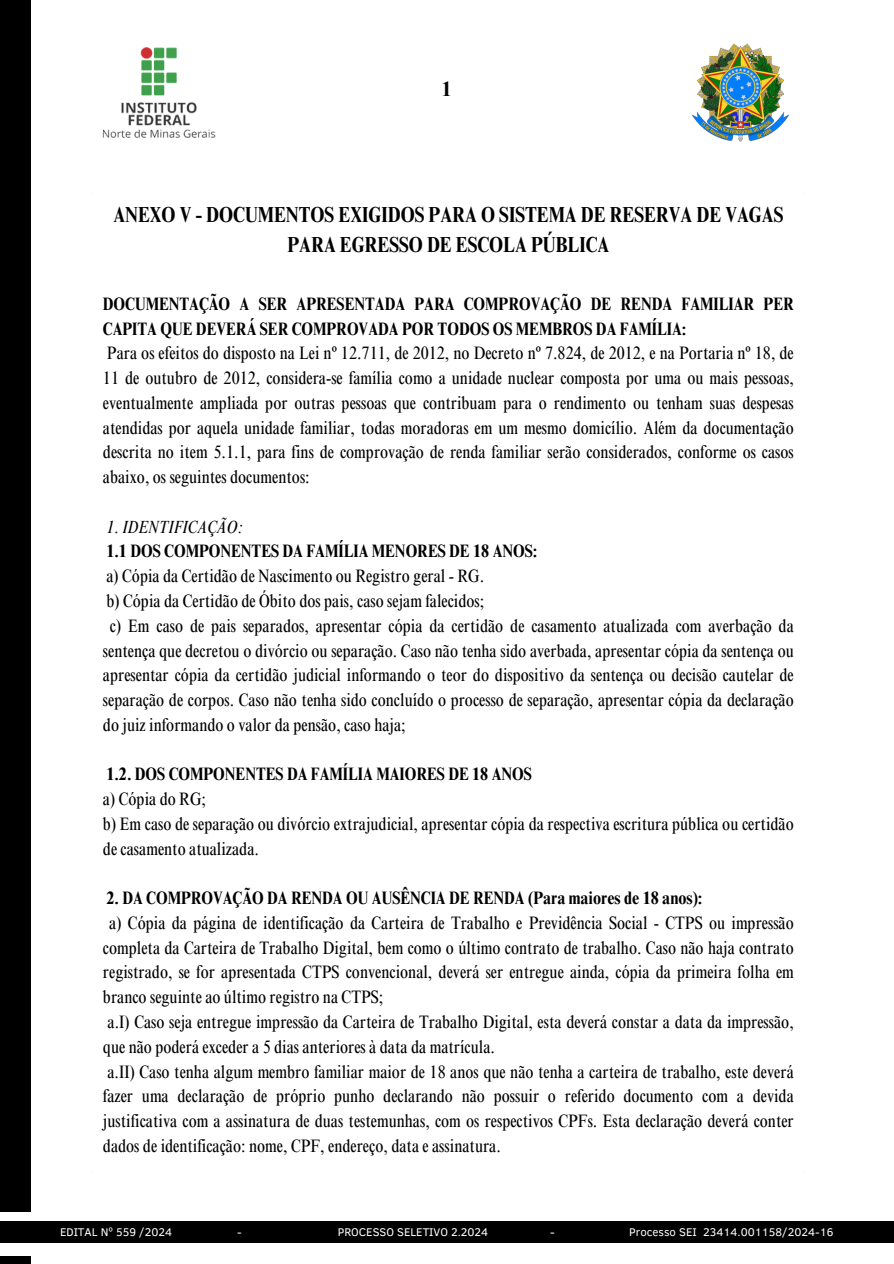
<style>
.page{position:relative;width:894px;height:1264px;background:#fff}
.page>*{position:absolute;margin:0;border:0;box-sizing:border-box;transform-origin:0 0}
.t1{font:700 condensed 21.75px/30.3px "Times NRMT Pro";color:#000;text-align:center}
.t2{font:700 20.85px "Times NRMT Pro";color:#000}
.t3{font:condensed 18px/24.8px "Times NRMT Pro";color:#000;text-align:justify}
.t4{font:700 condensed 18px/24.8px "Times NRMT Pro";color:#000}
.t5{font:italic condensed 18px "Times NRMT Pro";color:#000}
.t6{font:11.4px "Clear Sans";color:#fff}
</style>
<div class="page">
<img style="left:692px;top:43px;width:98px;height:99px">
<div style="left:0;top:0;width:31px;height:1211px;background:#000"></div>
<img style="left:102px;top:47px;width:114px;height:91px">
<div style="left:0;top:1220px;width:893px;height:22px;background:#000"></div>
<div style="left:0;top:1255px;width:31px;height:8px;background:#000"></div>
<p class="t2" style="left:441px;top:81px;width:12px">1</p>
<p class="t1" style="left:113px;top:202px;width:671px">ANEXO V - DOCUMENTOS EXIGIDOS PARA O SISTEMA DE RESERVA DE VAGAS<br>PARA EGRESSO DE ESCOLA PÚBLICA</p>
<p class="t4" style="left:103px;top:293px;width:692px">DOCUMENTAÇÃO A SER APRESENTADA PARA COMPROVAÇÃO DE RENDA FAMILIAR PER<br>CAPITA QUE DEVERÁ SER COMPROVADA POR TODOS OS MEMBROS DA FAMÍLIA:</p>
<p class="t3" style="left:103px;top:343px;width:692px">Para os efeitos do disposto na Lei nº 12.711, de 2012, no Decreto nº 7.824, de 2012, e na Portaria nº 18, de 11 de outubro de 2012, considera-se família como a unidade nuclear composta por uma ou mais pessoas, eventualmente ampliada por outras pessoas que contribuam para o rendimento ou tenham suas despesas atendidas por aquela unidade familiar, todas moradoras em um mesmo domicílio. Além da documentação descrita no item 5.1.1, para fins de comprovação de renda familiar serão considerados, conforme os casos abaixo, os seguintes documentos:</p>
<p class="t5" style="left:106px;top:520px;width:138px">1. IDENTIFICAÇÃO:</p>
<p class="t4" style="left:106px;top:541px;width:432px">1.1 DOS COMPONENTES DA FAMÍLIA MENORES DE 18 ANOS:</p>
<p class="t3" style="left:106px;top:566px;width:379px">a) Cópia da Certidão de Nascimento ou Registro geral - RG.</p>
<p class="t3" style="left:106px;top:590px;width:379px">b) Cópia da Certidão de Óbito dos pais, caso sejam falecidos;</p>
<p class="t3" style="left:103px;top:615px;width:692px;text-indent:7px">c) Em caso de pais separados, apresentar cópia da certidão de casamento atualizada com averbação da sentença que decretou o divórcio ou separação. Caso não tenha sido averbada, apresentar cópia da sentença ou apresentar cópia da certidão judicial informando o teor do dispositivo da sentença ou decisão cautelar de separação de corpos. Caso não tenha sido concluído o processo de separação, apresentar cópia da declaração do juiz informando o valor da pensão, caso haja;</p>
<p class="t4" style="left:106px;top:764px;width:427px">1.2. DOS COMPONENTES DA FAMÍLIA MAIORES DE 18 ANOS</p>
<p class="t3" style="left:103px;top:788px;width:105px">a) Cópia do RG;</p>
<p class="t3" style="left:103px;top:813px;width:692px">b) Em caso de separação ou divórcio extrajudicial, apresentar cópia da respectiva escritura pública ou certidão de casamento atualizada.</p>
<p class="t4" style="left:106px;top:887px;width:597px">2. DA COMPROVAÇÃO DA RENDA OU AUSÊNCIA DE RENDA (Para maiores de 18 anos):</p>
<p class="t3" style="left:103px;top:912px;width:692px;text-indent:6px">a) Cópia da página de identificação da Carteira de Trabalho e Previdência Social - CTPS ou impressão completa da Carteira de Trabalho Digital, bem como o último contrato de trabalho. Caso não haja contrato registrado, se for apresentada CTPS convencional, deverá ser entregue ainda, cópia da primeira folha em branco seguinte ao último registro na CTPS;</p>
<p class="t3" style="left:103px;top:1011px;width:692px">a.I) Caso seja entregue impressão da Carteira de Trabalho Digital, esta deverá constar a data da impressão, que não poderá exceder a 5 dias anteriores à data da matrícula.</p>
<p class="t3" style="left:103px;top:1061px;width:692px">a.II) Caso tenha algum membro familiar maior de 18 anos que não tenha a carteira de trabalho, este deverá fazer uma declaração de próprio punho declarando não possuir o referido documento com a devida justificativa com a assinatura de duas testemunhas, com os respectivos CPFs. Esta declaração deverá conter dados de identificação: nome, CPF, endereço, data e assinatura.</p>
<h1 class="t6" style="left:60px;top:1223px;width:113px">EDITAL Nº 559 /2024</h1>
<h1 class="t6" style="left:237px;top:1223px;width:6px">-</h1>
<h1 class="t6" style="left:337px;top:1223px;width:152px">PROCESSO SELETIVO 2.2024</h1>
<h1 class="t6" style="left:550px;top:1223px;width:6px">-</h1>
<h1 class="t6" style="left:629px;top:1223px;width:206px">Processo SEI 23414.001158/2024-16</h1>
</div>
